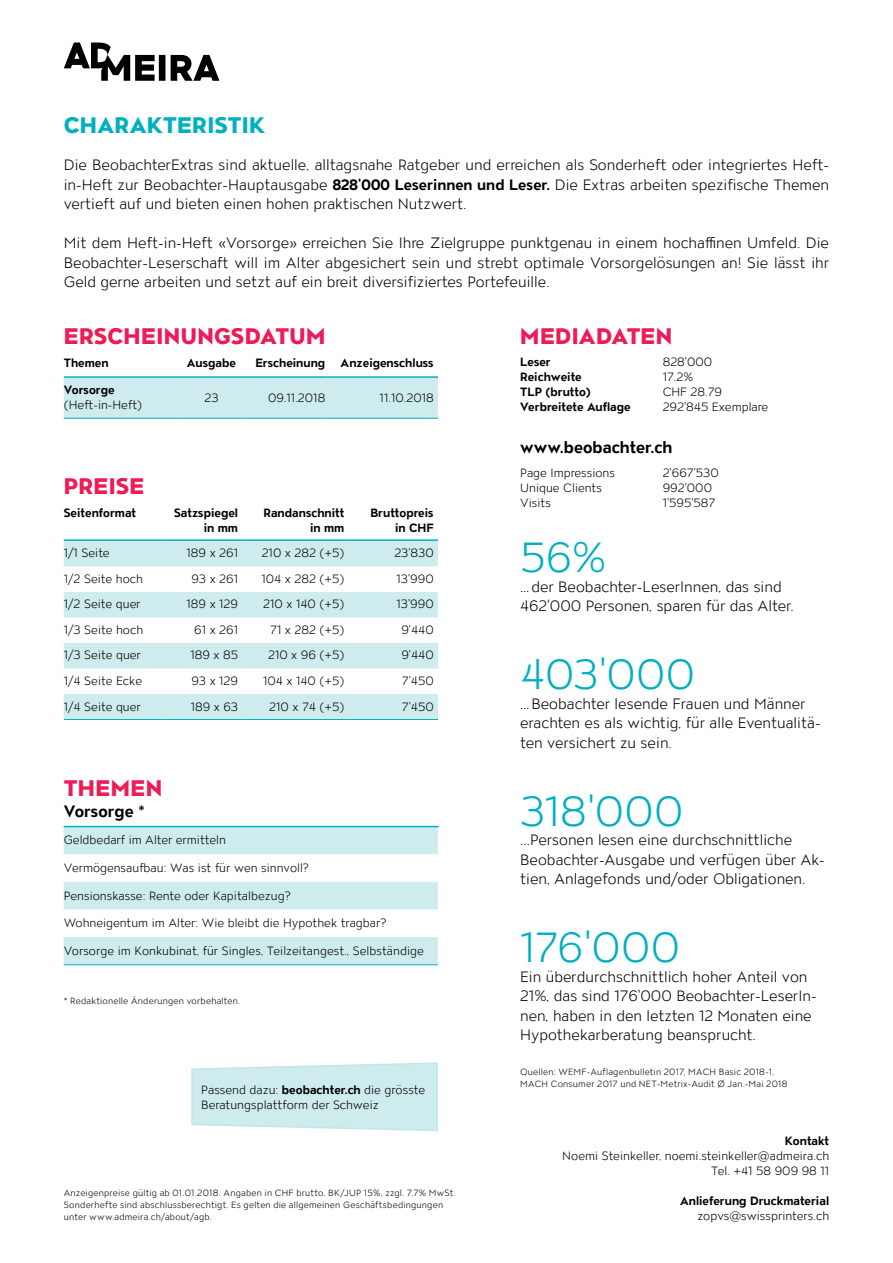
<style>
.page{position:relative;width:893px;height:1263px;background:#fff}
.page>*{position:absolute;margin:0;border:0;box-sizing:border-box;transform-origin:0 0}
.auszeichnung_fett{font:300 42px "ATC Overlook";letter-spacing:.005em;color:#00b0c0}
.ti{font:800 22.5px "ATC Overlook";letter-spacing:.02em;color:#ed1c56}
.seite_ti{font:800 22.5px "ATC Overlook";letter-spacing:.015em;color:#00b0c0}
.ut{font:700 16.5px "ATC Overlook";color:#000}
.gt{font:300 15px/19.5px "ATC Overlook";color:#000}
.tab_gt{font:300 12px "ATC Overlook";color:#000}
.tab_gt-2{font:700 12px/15px "ATC Overlook";color:#000;text-align:right}
.gt-2{font:300 12px/15px "ATC Overlook";color:#000}
.tab_ut{font:700 12px "ATC Overlook";color:#000}
.Quelle{font:300 9px/12px "ATC Overlook";letter-spacing:.02em;color:#000}
.s1{font-weight:700}
</style>
<div class="page">
<svg style="left:64px;top:43px;width:155px;height:38px"></svg>
<svg style="left:191px;top:1062px;width:247px;height:70px;background:#d2ecef"></svg>
<svg style="left:64px;top:827px;width:374px;height:137px;fill:#ceebee"></svg>
<hr style="left:64px;top:826px;width:375px;height:1px;background:#00b0c0">
<hr style="left:64px;top:964px;width:374px;height:1px;background:#00b0c0">
<div style="left:64px;top:378px;width:374px;height:40px;background:#ceebee"></div>
<hr style="left:64px;top:376px;width:119px;height:2px;background:#00b0c0">
<hr style="left:183px;top:376px;width:59px;height:2px;background:#00b0c0">
<hr style="left:242px;top:376px;width:85px;height:2px;background:#00b0c0">
<hr style="left:327px;top:376px;width:111px;height:2px;background:#00b0c0">
<hr style="left:64px;top:418px;width:119px;height:1px;background:#00b0c0">
<hr style="left:183px;top:418px;width:59px;height:1px;background:#00b0c0">
<hr style="left:242px;top:418px;width:85px;height:1px;background:#00b0c0">
<hr style="left:327px;top:418px;width:111px;height:1px;background:#00b0c0">
<svg style="left:64px;top:541px;width:374px;height:178px;fill:#ceebee"></svg>
<hr style="left:64px;top:539px;width:98px;height:2px;background:#00b0c0">
<hr style="left:162px;top:539px;width:80px;height:2px;background:#00b0c0">
<hr style="left:242px;top:539px;width:107px;height:2px;background:#00b0c0">
<hr style="left:349px;top:539px;width:89px;height:2px;background:#00b0c0">
<hr style="left:64px;top:719px;width:98px;height:1px;background:#00b0c0">
<hr style="left:162px;top:719px;width:80px;height:1px;background:#00b0c0">
<hr style="left:242px;top:719px;width:107px;height:1px;background:#00b0c0">
<hr style="left:349px;top:719px;width:89px;height:1px;background:#00b0c0">
<p class="seite_ti" style="left:64px;top:112px;width:203px">CHARAKTERISTIK</p>
<p class="gt" style="left:64px;top:156px;width:767px;text-align:justify">Die BeobachterExtras sind aktuelle, alltagsnahe Ratgeber und erreichen als Sonderheft oder integriertes Heft&shy;in-Heft zur Beobachter-Hauptausgabe <span class="s1">828'000 Leserinnen und Leser.</span> Die Extras arbeiten spezifische Themen vertieft auf und bieten einen hohen praktischen Nutzwert.</p>
<p class="gt" style="left:64px;top:234px;width:767px;text-align:justify">Mit dem Heft-in-Heft «Vorsorge» erreichen Sie Ihre Zielgruppe punktgenau in einem hochaffinen Umfeld. Die Beobachter-Leserschaft will im Alter abgesichert sein und strebt optimale Vorsorgelösungen an! Sie lässt ihr Geld gerne arbeiten und setzt auf ein breit diversifiziertes Portefeuille.</p>
<p class="ti" style="left:64px;top:323px;width:263px">ERSCHEINUNGSDATUM</p>
<p class="tab_gt-2" style="left:64px;top:356px;width:46px">Themen</p>
<p class="tab_gt-2" style="left:187px;top:356px;width:51px">Ausgabe</p>
<p class="tab_gt-2" style="left:255px;top:356px;width:71px">Erscheinung</p>
<p class="tab_gt-2" style="left:341px;top:356px;width:95px">Anzeigenschluss</p>
<p class="tab_gt-2" style="left:64px;top:383px;width:52px">Vorsorge</p>
<p class="tab_gt" style="left:64px;top:398px;width:80px">(Heft-in-Heft)</p>
<p class="tab_gt" style="left:204px;top:391px;width:16px">23</p>
<p class="tab_gt" style="left:268px;top:391px;width:59px">09.11.2018</p>
<p class="tab_gt" style="left:380px;top:391px;width:56px">11.10.2018</p>
<p class="ti" style="left:64px;top:474px;width:82px">PREISE</p>
<p class="tab_gt-2" style="left:64px;top:506px;width:74px">Seitenformat</p>
<p class="tab_gt-2" style="left:174px;top:506px;width:65px">Satzspiegel</p>
<p class="tab_gt-2" style="left:204px;top:521px;width:36px">in mm</p>
<p class="tab_gt-2" style="left:264px;top:506px;width:82px">Randanschnitt in mm</p>
<p class="tab_gt-2" style="left:370px;top:506px;width:65px">Bruttopreis in CHF</p>
<p class="tab_gt" style="left:64px;top:546px;width:47px">1/1 Seite</p>
<p class="tab_gt" style="left:187px;top:546px;width:53px">189 x 261</p>
<p class="tab_gt" style="left:262px;top:546px;width:84px">210 x 282 (+5)</p>
<p class="tab_gt" style="left:394px;top:546px;width:41px">23'830</p>
<p class="tab_gt" style="left:64px;top:572px;width:81px">1/2 Seite hoch</p>
<p class="tab_gt" style="left:191px;top:572px;width:48px">93 x 261</p>
<p class="tab_gt" style="left:261px;top:572px;width:84px">104 x 282 (+5)</p>
<p class="tab_gt" style="left:397px;top:572px;width:39px">13'990</p>
<p class="tab_gt" style="left:64px;top:597px;width:78px">1/2 Seite quer</p>
<p class="tab_gt" style="left:187px;top:597px;width:53px">189 x 129</p>
<p class="tab_gt" style="left:263px;top:597px;width:83px">210 x 140 (+5)</p>
<p class="tab_gt" style="left:397px;top:597px;width:39px">13'990</p>
<p class="tab_gt" style="left:64px;top:623px;width:81px">1/3 Seite hoch</p>
<p class="tab_gt" style="left:194px;top:623px;width:45px">61 x 261</p>
<p class="tab_gt" style="left:270px;top:623px;width:76px">71 x 282 (+5)</p>
<p class="tab_gt" style="left:401px;top:623px;width:34px">9'440</p>
<p class="tab_gt" style="left:64px;top:648px;width:79px">1/3 Seite quer</p>
<p class="tab_gt" style="left:190px;top:648px;width:49px">189 x 85</p>
<p class="tab_gt" style="left:268px;top:648px;width:78px">210 x 96 (+5)</p>
<p class="tab_gt" style="left:401px;top:648px;width:34px">9'440</p>
<p class="tab_gt" style="left:64px;top:674px;width:80px">1/4 Seite Ecke</p>
<p class="tab_gt" style="left:191px;top:674px;width:48px">93 x 129</p>
<p class="tab_gt" style="left:263px;top:674px;width:83px">104 x 140 (+5)</p>
<p class="tab_gt" style="left:402px;top:674px;width:33px">7'450</p>
<p class="tab_gt" style="left:64px;top:700px;width:79px">1/4 Seite quer</p>
<p class="tab_gt" style="left:191px;top:700px;width:49px">189 x 63</p>
<p class="tab_gt" style="left:269px;top:700px;width:77px">210 x 74 (+5)</p>
<p class="tab_gt" style="left:402px;top:700px;width:33px">7'450</p>
<p class="ti" style="left:64px;top:775px;width:100px">THEMEN</p>
<p class="ut" style="left:64px;top:802px;width:83px">Vorsorge *</p>
<p class="tab_gt" style="left:64px;top:833px;width:164px">Geldbedarf im Alter ermitteln</p>
<p class="tab_gt" style="left:64px;top:861px;width:247px">Vermögensaufbau: Was ist für wen sinnvoll?</p>
<p class="tab_gt" style="left:64px;top:889px;width:229px">Pensionskasse: Rente oder Kapitalbezug?</p>
<p class="tab_gt" style="left:64px;top:916px;width:324px">Wohneigentum im Alter: Wie bleibt die Hypothek tragbar?</p>
<p class="tab_gt" style="left:64px;top:944px;width:362px">Vorsorge im Konkubinat, für Singles, Teilzeitangest., Selbständige</p>
<p class="Quelle" style="left:64px;top:996px;width:178px">* Redaktionelle Änderungen vorbehalten.</p>
<p class="gt-2" style="left:201px;top:1083px;width:225px">Passend dazu: <span class="s1">beobachter.ch</span> die grösste<br>Beratungsplattform der Schweiz</p>
<p class="Quelle" style="left:64px;top:1188px;width:393px">Anzeigenpreise gültig ab 01.01.2018. Angaben in CHF brutto, BK/JUP 15%, zzgl. 7.7% MwSt.<br>Sonderhefte sind abschlussberechtigt. Es gelten die allgemeinen Geschäftsbedingungen unter www.admeira.ch/about/agb.</p>
<p class="ti" style="left:520px;top:323px;width:154px">MEDIADATEN</p>
<p class="tab_gt-2" style="left:520px;top:355px;width:32px">Leser</p>
<p class="tab_gt" style="left:663px;top:355px;width:51px">828'000</p>
<p class="tab_gt-2" style="left:520px;top:370px;width:63px">Reichweite</p>
<p class="tab_gt" style="left:663px;top:370px;width:32px">17.2%</p>
<p class="tab_gt-2" style="left:520px;top:385px;width:72px">TLP (brutto)</p>
<p class="tab_gt" style="left:663px;top:385px;width:61px">CHF 28.79</p>
<p class="tab_gt-2" style="left:520px;top:400px;width:112px">Verbreitete Auflage</p>
<p class="tab_gt" style="left:663px;top:400px;width:107px">292'845 Exemplare</p>
<p class="ut" style="left:520px;top:438px;width:154px">www.beobachter.ch</p>
<p class="tab_gt" style="left:520px;top:466px;width:96px">Page Impressions</p>
<p class="tab_gt" style="left:663px;top:466px;width:58px">2'667'530</p>
<p class="tab_gt" style="left:520px;top:481px;width:83px">Unique Clients</p>
<p class="tab_gt" style="left:663px;top:481px;width:51px">992'000</p>
<p class="tab_gt" style="left:520px;top:496px;width:32px">Visits</p>
<p class="tab_gt" style="left:663px;top:496px;width:54px">1'595'587</p>
<p class="auszeichnung_fett" style="left:520px;top:534px;width:88px">56%</p>
<p class="gt" style="left:520px;top:577px;width:275px">…der Beobachter-LeserInnen, das sind<br>462'000 Personen, sparen für das Alter.</p>
<p class="auszeichnung_fett" style="left:520px;top:651px;width:176px">403'000</p>
<p class="gt" style="left:520px;top:694px;width:302px">…Beobachter lesende Frauen und Männer erachten es als wichtig, für alle Eventualitä&shy;ten versichert zu sein.</p>
<p class="auszeichnung_fett" style="left:520px;top:787px;width:165px">318'000</p>
<p class="gt" style="left:520px;top:831px;width:306px">...Personen lesen eine durchschnittliche<br>Beobachter-Ausgabe und verfügen über Ak&shy;tien, Anlagefonds und/oder Obligationen.</p>
<p class="auszeichnung_fett" style="left:520px;top:924px;width:161px">176'000</p>
<p class="gt" style="left:520px;top:967px;width:298px">Ein überdurchschnittlich hoher Anteil von 21%, das sind 176'000 Beobachter-LeserIn&shy;nen, haben in den letzten 12 Monaten eine Hypothekarberatung beansprucht.</p>
<p class="Quelle" style="left:520px;top:1066px;width:256px">Quellen: WEMF-Auflagenbulletin 2017, MACH Basic 2018-1,</p>
<p class="Quelle" style="left:520px;top:1078px;width:269px">MACH Consumer 2017 und NET-Metrix-Audit Ø Jan.-Mai 2018</p>
<p class="tab_ut" style="left:785px;top:1134px;width:46px">Kontakt</p>
<p class="gt-2" style="left:562px;top:1149px;width:268px">Noemi Steinkeller, noemi.steinkeller@admeira.ch</p>
<p class="gt-2" style="left:711px;top:1164px;width:119px">Tel. +41 58 909 98 11</p>
<p class="tab_ut" style="left:680px;top:1194px;width:151px">Anlieferung Druckmaterial</p>
<p class="gt-2" style="left:697px;top:1209px;width:133px">zopvs@swissprinters.ch</p>
</div>
